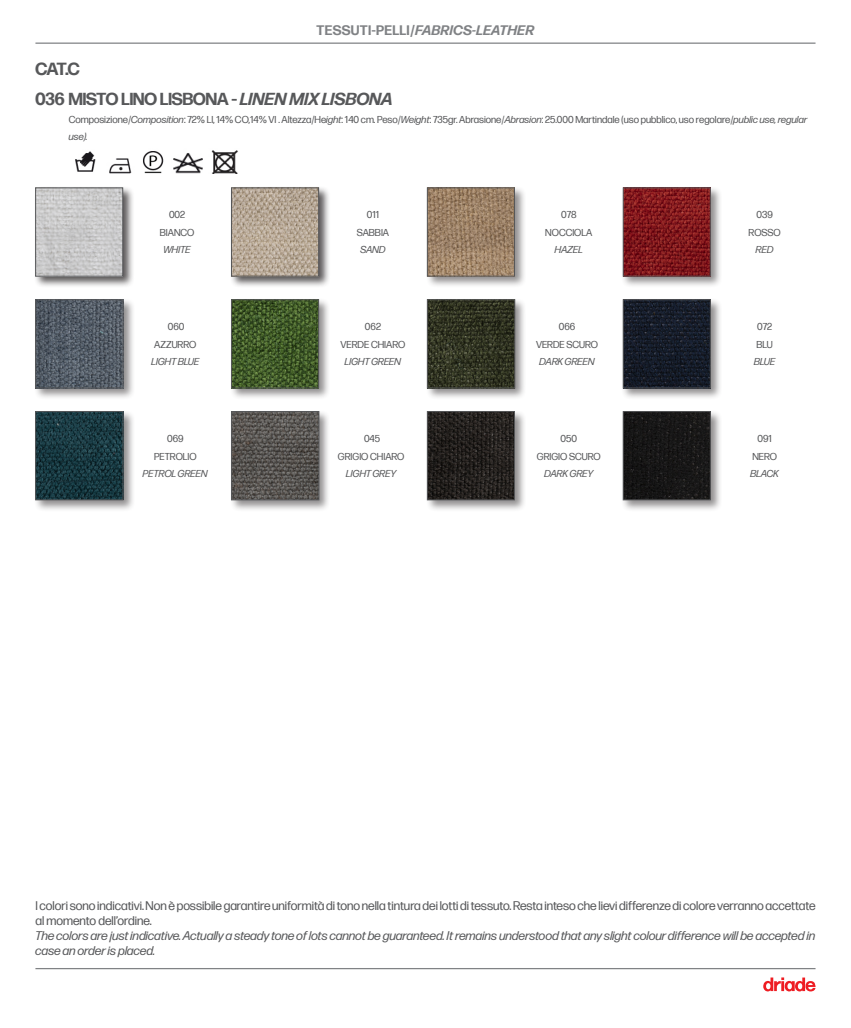
<style>
.page{position:relative;width:851px;height:1028px;background:#fff}
.page>*{position:absolute;margin:0;border:0;box-sizing:border-box;transform-origin:0 0}
.t1{font:700 17.5px "Forma Banner";color:#57585a}
.t2{font:700 17.38px "Forma Banner";color:#57585a}
.t3{font:italic 700 13.75px "Forma FB Deck";letter-spacing:.025em;color:#808285}
.t4{font:12.5px/15px "Forma Deck";color:#57585a}
.t5{font:italic 12.5px/15px "Forma FB Deck";color:#57585a}
.t6{font:10px/17.4px "Forma Deck";color:#57585a}
.t7{font:italic 10px "Forma FB Deck";color:#57585a}
.s1{font-family:"Forma Deck";font-style:normal}
.s2{font-size:17.5px}
.s3{font-family:"Forma FB Deck";font-style:italic}
</style>
<div class="page">
<hr style="left:35px;top:43px;width:780px;height:1px;background:#808285">
<hr style="left:35px;top:968px;width:780px;height:1px;background:#808285">
<div style="left:34px;top:298px;width:101px;height:102px;background:#231f20;opacity:.5"></div>
<img style="left:37px;top:301px;width:84px;height:85px">
<div style="left:35px;top:299px;width:88px;height:89px;border:1px solid #57585a"></div>
<div style="left:34px;top:409px;width:101px;height:103px;background:#231f20;opacity:.5"></div>
<img style="left:37px;top:413px;width:84px;height:85px">
<div style="left:35px;top:411px;width:88px;height:89px;border:1px solid #57585a"></div>
<div style="left:425px;top:298px;width:101px;height:102px;background:#231f20;opacity:.5"></div>
<img style="left:429px;top:301px;width:84px;height:85px">
<div style="left:427px;top:299px;width:88px;height:89px;border:1px solid #57585a"></div>
<div style="left:229px;top:409px;width:102px;height:103px;background:#231f20;opacity:.5"></div>
<img style="left:233px;top:413px;width:84px;height:85px">
<div style="left:231px;top:411px;width:88px;height:89px;border:1px solid #57585a"></div>
<div style="left:425px;top:186px;width:101px;height:102px;background:#231f20;opacity:.5"></div>
<img style="left:429px;top:190px;width:83px;height:84px">
<div style="left:427px;top:188px;width:87px;height:88px;border:1px solid #57585a"></div>
<div style="left:229px;top:298px;width:102px;height:102px;background:#231f20;opacity:.5"></div>
<img style="left:233px;top:301px;width:84px;height:85px">
<div style="left:231px;top:299px;width:88px;height:89px;border:1px solid #57585a"></div>
<div style="left:425px;top:409px;width:101px;height:103px;background:#231f20;opacity:.5"></div>
<img style="left:429px;top:413px;width:83px;height:85px">
<div style="left:427px;top:411px;width:87px;height:89px;border:1px solid #57585a"></div>
<div style="left:621px;top:186px;width:101px;height:102px;background:#231f20;opacity:.5"></div>
<img style="left:625px;top:190px;width:83px;height:84px">
<div style="left:623px;top:188px;width:87px;height:88px;border:1px solid #57585a"></div>
<div style="left:621px;top:298px;width:101px;height:102px;background:#231f20;opacity:.5"></div>
<img style="left:625px;top:301px;width:83px;height:85px">
<div style="left:623px;top:299px;width:87px;height:89px;border:1px solid #57585a"></div>
<div style="left:621px;top:409px;width:101px;height:103px;background:#231f20;opacity:.5"></div>
<img style="left:625px;top:413px;width:83px;height:85px">
<div style="left:623px;top:411px;width:87px;height:89px;border:1px solid #57585a"></div>
<img style="left:75px;top:150px;width:163px;height:24px">
<div style="left:34px;top:186px;width:101px;height:102px;background:#231f20;opacity:.75"></div>
<img style="left:37px;top:190px;width:84px;height:84px">
<div style="left:35px;top:188px;width:88px;height:88px;border:1px solid #57585a"></div>
<div style="left:229px;top:186px;width:102px;height:102px;background:#231f20;opacity:.75"></div>
<img style="left:233px;top:190px;width:84px;height:84px">
<div style="left:231px;top:188px;width:88px;height:88px;border:1px solid #57585a"></div>
<svg style="left:763px;top:977px;width:52px;height:14px"></svg>
<p class="t1" style="left:35px;top:57px;width:46px">CAT.C</p>
<p class="t3" style="left:316px;top:22px;width:219px"><span class="s1">TESSUTI-PELLI/</span>FABRICS-LEATHER</p>
<p class="t2" style="left:35px;top:88px;width:359px"><span class="s2">036</span> MISTO LINO LISBONA - <span class="s3">LINEN MIX LISBONA</span></p>
<p class="t6" style="left:69px;top:110px;width:740px">Composizione/<span class="s3">Composition</span>: 72% LI, 14% CO,14% VI . Altezza/He<span class="s3">ight</span>: 140 cm. Peso/<span class="s3">Weight</span>: 735gr. Abrasione/<span class="s3">Abrasion</span>: 25.000 Martindale (uso pubblico, uso regolare/<span class="s3">public use, regular use).</span></p>
<p class="t6" style="left:169px;top:206px;width:18px">002</p>
<p class="t6" style="left:160px;top:223px;width:36px">BIANCO</p>
<p class="t7" style="left:163px;top:244px;width:29px">WHITE</p>
<p class="t6" style="left:168px;top:318px;width:18px">060</p>
<p class="t6" style="left:154px;top:335px;width:44px">AZZURRO</p>
<p class="t7" style="left:151px;top:356px;width:49px">LIGHT BLUE</p>
<p class="t6" style="left:167px;top:430px;width:18px">069</p>
<p class="t6" style="left:154px;top:447px;width:44px">PETROLIO</p>
<p class="t7" style="left:143px;top:467px;width:66px">PETROL GREEN</p>
<p class="t6" style="left:367px;top:206px;width:14px">011</p>
<p class="t6" style="left:357px;top:223px;width:34px">SABBIA</p>
<p class="t7" style="left:360px;top:244px;width:27px">SAND</p>
<p class="t6" style="left:365px;top:318px;width:17px">062</p>
<p class="t6" style="left:340px;top:335px;width:66px">VERDE CHIARO</p>
<p class="t7" style="left:345px;top:356px;width:58px">LIGHT GREEN</p>
<p class="t6" style="left:364px;top:430px;width:18px">045</p>
<p class="t6" style="left:338px;top:447px;width:68px">GRIGIO CHIARO</p>
<p class="t7" style="left:346px;top:467px;width:51px">LIGHT GREY</p>
<p class="t6" style="left:561px;top:206px;width:17px">078</p>
<p class="t6" style="left:545px;top:223px;width:49px">NOCCIOLA</p>
<p class="t7" style="left:554px;top:244px;width:30px">HAZEL</p>
<p class="t6" style="left:558px;top:318px;width:18px">066</p>
<p class="t6" style="left:536px;top:335px;width:64px">VERDE SCURO</p>
<p class="t7" style="left:539px;top:356px;width:57px">DARK GREEN</p>
<p class="t6" style="left:560px;top:430px;width:18px">050</p>
<p class="t6" style="left:537px;top:447px;width:65px">GRIGIO SCURO</p>
<p class="t7" style="left:544px;top:467px;width:50px">DARK GREY</p>
<p class="t6" style="left:756px;top:206px;width:18px">039</p>
<p class="t6" style="left:748px;top:223px;width:34px">ROSSO</p>
<p class="t7" style="left:755px;top:244px;width:19px">RED</p>
<p class="t6" style="left:757px;top:318px;width:17px">072</p>
<p class="t6" style="left:756px;top:335px;width:18px">BLU</p>
<p class="t7" style="left:754px;top:356px;width:23px">BLUE</p>
<p class="t6" style="left:757px;top:430px;width:16px">091</p>
<p class="t6" style="left:752px;top:447px;width:26px">NERO</p>
<p class="t7" style="left:750px;top:467px;width:30px">BLACK</p>
<p class="t4" style="left:35px;top:897px;width:781px">I colori sono indicativi. Non è possibile garantire uniformità di tono nella tintura dei lotti di tessuto. Resta inteso che lievi differenze di colore verranno accettate al momento dell’ordine.</p>
<p class="t5" style="left:35px;top:927px;width:781px">The colors are just indicative. Actually a steady tone of lots cannot be guaranteed. It remains understood that any slight colour difference will be accepted in case an order is placed.</p>
</div>
